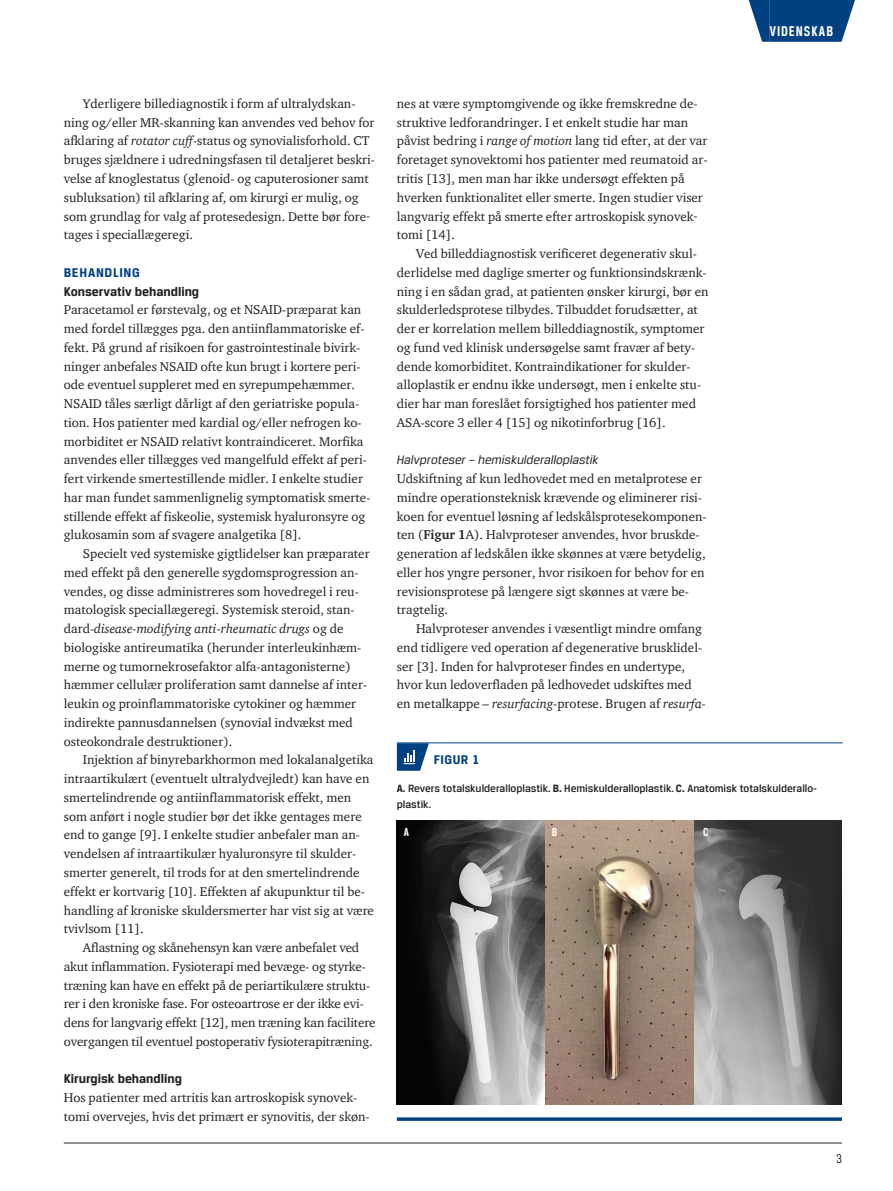
<style>
.page{position:relative;width:893px;height:1191px;background:#fff}
.page>*{position:absolute;margin:0;border:0;box-sizing:border-box;transform-origin:0 0}
.t1{font:700 15px "Breuer Condensed";letter-spacing:.065em;color:#fff}
.t2{font:700 13.5px "Breuer Text";color:#231f20}
.t3{font:700 13.5px "Breuer Text";letter-spacing:.05em;color:#014081}
.t4{font:13.5px "Breuer Condensed";color:#231f20}
.t5{font:13.05px/18.8px "ITC Charter Com";color:#231f20}
.t6{font:italic 13.05px "Breuer Text";color:#231f20}
.t7{font:700 12.3px "Breuer Condensed";color:#fff}
.t8{font:500 11.25px/15.8px "Breuer Text";color:#231f20}
.s1{font-style:italic}
.s2{font-weight:700}
</style>
<div class="page">
<hr style="left:64px;top:1142px;width:778px;height:1px;background:#231f20">
<div style="left:770px;top:0;width:64px;height:42px;background:#014081"></div>
<svg style="left:749px;top:0;width:21px;height:42px"></svg>
<svg style="left:834px;top:0;width:21px;height:42px"></svg>
<hr style="left:397px;top:742px;width:37px;height:1px;background:#014081">
<hr style="left:434px;top:742px;width:409px;height:1px;background:#014081">
<svg style="left:397px;top:743px;width:32px;height:28px"></svg>
<img style="left:397px;top:820px;width:297px;height:284px">
<img style="left:694px;top:820px;width:148px;height:284px">
<hr style="left:397px;top:1117px;width:445px;height:3px;background:#014081">
<p class="t1" style="left:770px;top:23px;width:65px">VIDENSKAB</p>
<p class="t5" style="left:64px;top:94px;width:313px;text-indent:19px">Yderligere billediagnostik i form af ultralydskan&shy;ning og/eller MR-skanning kan anvendes ved behov for afklaring af <span class="s1">rotator cuff</span>-status og synovialisforhold. CT bruges sjældnere i udredningsfasen til detaljeret beskri&shy;velse af knoglestatus (glenoid- og caputerosioner samt subluksation) til afklaring af, om kirurgi er mulig, og som grundlag for valg af protesedesign. Dette bør fore&shy;tages i speciallægeregi.</p>
<p class="t3" style="left:64px;top:265px;width:77px">BEHANDLING</p>
<p class="t2" style="left:64px;top:283px;width:137px">Konservativ behandling</p>
<p class="t5" style="left:64px;top:300px;width:308px">Paracetamol er førstevalg, og et NSAID-præparat kan med fordel tillægges pga. den antiinflammatoriske ef&shy;fekt. På grund af risikoen for gastrointestinale bivirk&shy;ninger anbefales NSAID ofte kun brugt i kortere peri&shy;ode eventuel suppleret med en syrepumpehæmmer.<br>NSAID tåles særligt dårligt af den geriatriske popula&shy;tion. Hos patienter med kardial og/eller nefrogen ko&shy;morbiditet er NSAID relativt kontraindiceret. Morfika anvendes eller tillægges ved mangelfuld effekt af peri&shy;fert virkende smertestillende midler. I enkelte studier har man fundet sammenlignelig symptomatisk smerte&shy;stillende effekt af fiskeolie, systemisk hyaluronsyre og glukosamin som af svagere analgetika [8].</p>
<p class="t5" style="left:64px;top:544px;width:307px;text-indent:19px">Specielt ved systemiske gigtlidelser kan præparater med effekt på den generelle sygdomsprogression an&shy;vendes, og disse administreres som hovedregel i reu&shy;matologisk speciallægeregi. Systemisk steroid, stan&shy;dard-<span class="s1">disease-modifying anti-rheumatic drugs</span> og de biologiske antireumatika (herunder interleukinhæm&shy;merne og tumornekrosefaktor alfa-antagonisterne) hæmmer cellulær proliferation samt dannelse af inter&shy;leukin og proinflammatoriske cytokiner og hæmmer indirekte pannusdannelsen (synovial indvækst med osteokondrale destruktioner).</p>
<p class="t5" style="left:64px;top:750px;width:312px;text-indent:19px">Injektion af binyrebarkhormon med lokalanalgetika intraartikulært (eventuelt ultralydvejledt) kan have en smertelindrende og antiinflammatorisk effekt, men som anført i nogle studier bør det ikke gentages mere end to gange [9]. I enkelte studier anbefaler man an&shy;vendelsen af intraartikulær hyaluronsyre til skulder&shy;smerter generelt, til trods for at den smertelindrende effekt er kortvarig [10]. Effekten af akupunktur til be&shy;handling af kroniske skuldersmerter har vist sig at være tvivlsom [11].</p>
<p class="t5" style="left:64px;top:938px;width:313px;text-indent:19px">Aflastning og skånehensyn kan være anbefalet ved akut inflammation. Fysioterapi med bevæge- og styrke&shy;træning kan have en effekt på de periartikulære struktu&shy;rer i den kroniske fase. For osteoartrose er der ikke evi&shy;dens for langvarig effekt [12], men træning kan facilitere overgangen til eventuel postoperativ fysioterapitræning.</p>
<p class="t2" style="left:64px;top:1071px;width:120px">Kirurgisk behandling</p>
<p class="t5" style="left:64px;top:1088px;width:307px">Hos patienter med artritis kan artroskopisk synovek&shy;tomi overvejes, hvis det primært er synovitis, der skøn-</p>
<p class="t5" style="left:397px;top:94px;width:312px">nes at være symptomgivende og ikke fremskredne de&shy;struktive ledforandringer. I et enkelt studie har man påvist bedring i <span class="s1">range of motion</span> lang tid efter, at der var foretaget synovektomi hos patienter med reumatoid ar&shy;tritis [13], men man har ikke undersøgt effekten på hverken funktionalitet eller smerte. Ingen studier viser langvarig effekt på smerte efter artroskopisk synovek&shy;tomi [14].</p>
<p class="t5" style="left:397px;top:244px;width:313px;text-indent:19px">Ved billeddiagnostisk verificeret degenerativ skul&shy;derlidelse med daglige smerter og funktionsindskrænk&shy;ning i en sådan grad, at patienten ønsker kirurgi, bør en skulderledsprotese tilbydes. Tilbuddet forudsætter, at der er korrelation mellem billeddiagnostik, symptomer og fund ved klinisk undersøgelse samt fravær af bety&shy;dende komorbiditet. Kontraindikationer for skulder&shy;alloplastik er endnu ikke undersøgt, men i enkelte stu&shy;dier har man foreslået forsigtighed hos patienter med ASA-score 3 eller 4 [15] og nikotinforbrug [16].</p>
<p class="t6" style="left:397px;top:453px;width:203px">Halvproteser – hemiskulderalloplastik</p>
<p class="t5" style="left:397px;top:469px;width:311px">Udskiftning af kun ledhovedet med en metalprotese er mindre operationsteknisk krævende og eliminerer risi&shy;koen for eventuel løsning af ledskålsprotesekomponen&shy;ten (<span class="s2">Figur 1</span>A). Halvproteser anvendes, hvor bruskde&shy;generation af ledskålen ikke skønnes at være betydelig, eller hos yngre personer, hvor risikoen for behov for en revisionsprotese på længere sigt skønnes at være be&shy;tragtelig.</p>
<p class="t5" style="left:397px;top:619px;width:311px;text-indent:19px">Halvproteser anvendes i væsentligt mindre omfang end tidligere ved operation af degenerative brusklidel&shy;ser [3]. Inden for halvproteser findes en undertype, hvor kun ledoverfladen på ledhovedet udskiftes med en metalkappe – <span class="s1">resurfacing</span>-protese. Brugen af <span class="s1">resurfa-</span></p>
<p class="t3" style="left:434px;top:751px;width:15px">Figur</p>
<p class="t3" style="left:472px;top:751px;width:9px">1</p>
<p class="t8" style="left:397px;top:780px;width:422px"><span class="s2">A.</span> Revers totalskulderalloplastik. <span class="s2">B.</span> Hemiskulderalloplastik. <span class="s2">C.</span> Anatomisk totalskulderallo&shy;plastik.</p>
<p class="t7" style="left:404px;top:825px;width:6px">A</p>
<p class="t7" style="left:552px;top:825px;width:6px">B</p>
<p class="t7" style="left:703px;top:825px;width:7px">C</p>
<p class="t4" style="left:836px;top:1150px;width:7px">3</p>
</div>
